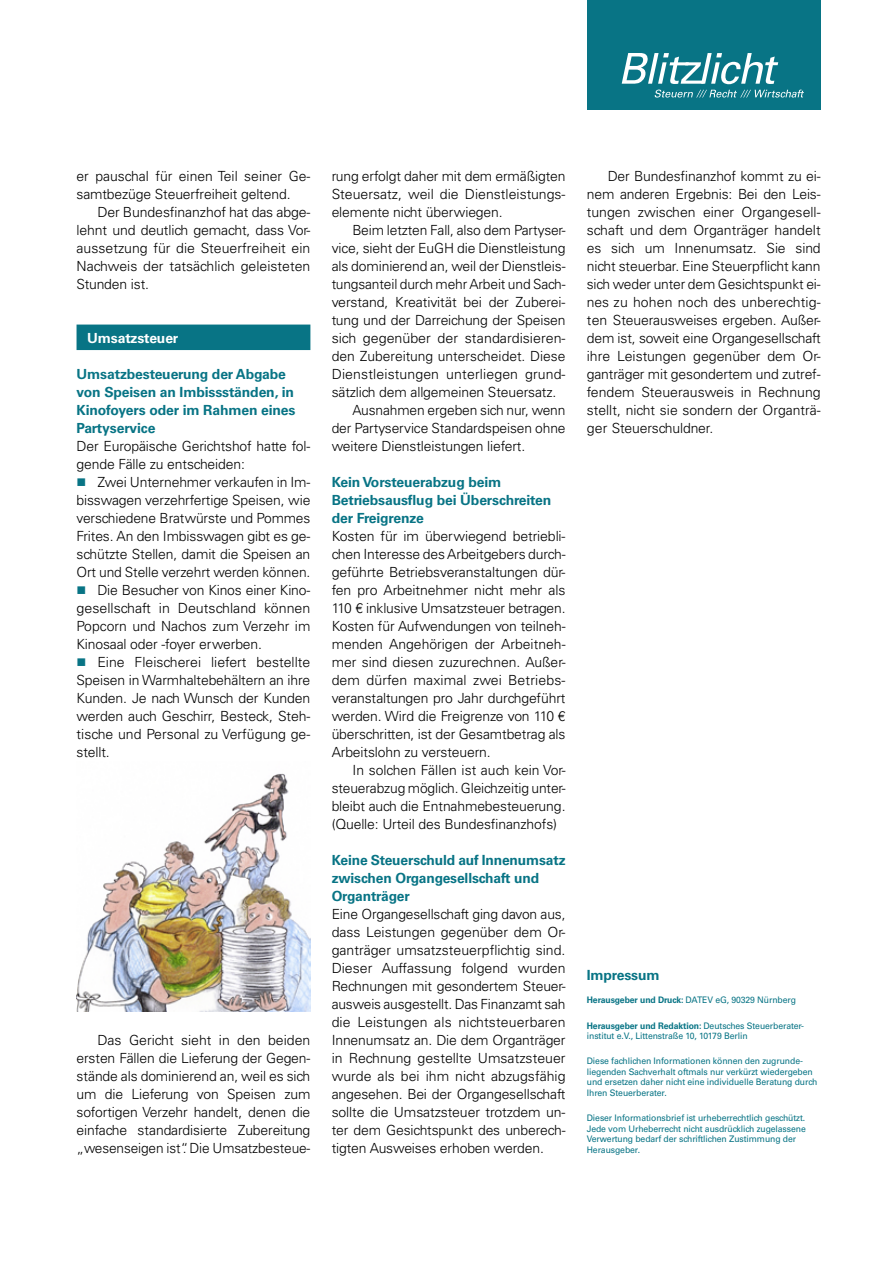
<style>
.page{position:relative;width:893px;height:1263px;background:#fff}
.page>*{position:absolute;margin:0;border:0;box-sizing:border-box;transform-origin:0 0}
.t1{font:300 13.95px/18px "Univers LT Std";letter-spacing:-.01em;color:#000;text-align:justify}
.t2{font:700 13.95px "Univers LT Std";letter-spacing:-.01em;color:#087485}
.t3{font:300 13.95px "Univers LT Std";letter-spacing:.01em;color:#000}
.t4{font:700 13.95px "Univers LT Std";letter-spacing:-.01em;color:#fff}
.t5{font:9px/10.5px "Univers LT Std";letter-spacing:-.01em;color:#087485;scale:.96 1}
.s1{font-weight:700;color:#087485}
.s2{font-weight:700}
</style>
<div class="page">
<div style="left:587px;top:0;width:234px;height:110px;background:#087485"></div>
<svg style="left:622px;top:53px;width:156px;height:31px"></svg>
<svg style="left:655px;top:90px;width:149px;height:8px"></svg>
<div style="left:77px;top:325px;width:233px;height:25px;background:#087485"></div>
<img style="left:77px;top:773px;width:234px;height:238px">
<p class="t1" style="left:77px;top:167px;width:235px">er pauschal für einen Teil seiner Ge-</p>
<p class="t1" style="left:77px;top:185px;width:216px">samtbezüge Steuerfreiheit geltend.</p>
<p class="t1" style="left:97px;top:203px;width:215px">Der Bundesfinanzhof hat das abge-</p>
<p class="t1" style="left:77px;top:221px;width:235px">lehnt und deutlich gemacht, dass Vor-</p>
<p class="t1" style="left:77px;top:239px;width:235px">aussetzung für die Steuerfreiheit ein</p>
<p class="t1" style="left:77px;top:257px;width:235px">Nachweis der tatsächlich geleisteten</p>
<p class="t1" style="left:77px;top:275px;width:74px">Stunden ist.</p>
<p class="t4" style="left:87px;top:329px;width:93px">Umsatzsteuer</p>
<p class="t2" style="left:77px;top:365px;width:211px">Umsatzbesteuerung der Abgabe</p>
<p class="t2" style="left:77px;top:383px;width:219px">von Speisen an Imbissständen, in</p>
<p class="t2" style="left:77px;top:401px;width:221px">Kinofoyers oder im Rahmen eines</p>
<p class="t2" style="left:77px;top:419px;width:81px">Partyservice</p>
<p class="t1" style="left:77px;top:437px;width:235px">Der Europäische Gerichtshof hatte fol-</p>
<p class="t1" style="left:77px;top:455px;width:170px">gende Fälle zu entscheiden:</p>
<p class="t1" style="left:97px;top:473px;width:215px">Zwei Unternehmer verkaufen in Im-</p>
<p class="t1" style="left:77px;top:491px;width:235px">bisswagen verzehrfertige Speisen, wie</p>
<p class="t1" style="left:77px;top:509px;width:235px">verschiedene Bratwürste und Pommes</p>
<p class="t1" style="left:77px;top:527px;width:235px">Frites. An den Imbisswagen gibt es ge-</p>
<p class="t1" style="left:77px;top:545px;width:235px">schützte Stellen, damit die Speisen an</p>
<p class="t1" style="left:77px;top:563px;width:235px">Ort und Stelle verzehrt werden können.</p>
<p class="t1" style="left:97px;top:581px;width:215px">Die Besucher von Kinos einer Kino-</p>
<p class="t1" style="left:77px;top:599px;width:235px">gesellschaft in Deutschland können</p>
<p class="t1" style="left:77px;top:617px;width:235px">Popcorn und Nachos zum Verzehr im</p>
<p class="t1" style="left:77px;top:635px;width:187px">Kinosaal oder -foyer erwerben.</p>
<p class="t1" style="left:97px;top:653px;width:215px">Eine Fleischerei liefert bestellte</p>
<p class="t1" style="left:77px;top:671px;width:235px">Speisen in Warmhaltebehältern an ihre</p>
<p class="t1" style="left:77px;top:689px;width:235px">Kunden. Je nach Wunsch der Kunden</p>
<p class="t1" style="left:77px;top:707px;width:235px">werden auch Geschirr, Besteck, Steh-</p>
<p class="t1" style="left:77px;top:725px;width:235px">tische und Personal zu Verfügung ge-</p>
<p class="t1" style="left:77px;top:743px;width:35px">stellt.</p>
<p class="t1" style="left:77px;top:1031px;width:235px;text-indent:21px">Das Gericht sieht in den beiden ersten Fällen die Lieferung der Gegen&shy;stände als dominierend an, weil es sich um die Lieferung von Speisen zum sofortigen Verzehr handelt, denen die einfache standardisierte Zubereitung „wesenseigen ist“. Die Umsatzbesteue-</p>
<p class="t1" style="left:332px;top:167px;width:235px">rung erfolgt daher mit dem ermäßigten</p>
<p class="t1" style="left:332px;top:185px;width:235px">Steuersatz, weil die Dienstleistungs-</p>
<p class="t1" style="left:332px;top:203px;width:173px">elemente nicht überwiegen.</p>
<p class="t1" style="left:352px;top:221px;width:215px">Beim letzten Fall, also dem Partyser-</p>
<p class="t1" style="left:332px;top:239px;width:235px">vice, sieht der EuGH die Dienstleistung</p>
<p class="t1" style="left:332px;top:257px;width:235px">als dominierend an, weil der Dienstleis-</p>
<p class="t1" style="left:332px;top:275px;width:235px">tungsanteil durch mehr Arbeit und Sach-</p>
<p class="t1" style="left:332px;top:293px;width:235px">verstand, Kreativität bei der Zuberei-</p>
<p class="t1" style="left:332px;top:311px;width:235px">tung und der Darreichung der Speisen</p>
<p class="t1" style="left:332px;top:329px;width:235px">sich gegenüber der standardisieren-</p>
<p class="t1" style="left:332px;top:347px;width:235px">den Zubereitung unterscheidet. Diese</p>
<p class="t3" style="left:332px;top:365px;width:235px">Dienstleistungen unterliegen grund-</p>
<p class="t1" style="left:332px;top:383px;width:226px">sätzlich dem allgemeinen Steuersatz.</p>
<p class="t1" style="left:352px;top:401px;width:214px">Ausnahmen ergeben sich nur, wenn</p>
<p class="t1" style="left:332px;top:419px;width:235px">der Partyservice Standardspeisen ohne</p>
<p class="t1" style="left:332px;top:437px;width:195px">weitere Dienstleistungen liefert.</p>
<p class="t2" style="left:332px;top:473px;width:171px">Kein Vorsteuerabzug beim</p>
<p class="t2" style="left:332px;top:491px;width:221px">Betriebsausflug bei Überschreiten</p>
<p class="t2" style="left:332px;top:509px;width:94px">der Freigrenze</p>
<p class="t1" style="left:332px;top:527px;width:235px">Kosten für im überwiegend betriebli-</p>
<p class="t1" style="left:332px;top:545px;width:235px">chen Interesse des Arbeitgebers durch-</p>
<p class="t1" style="left:332px;top:563px;width:235px">geführte Betriebsveranstaltungen dür-</p>
<p class="t1" style="left:332px;top:581px;width:235px">fen pro Arbeitnehmer nicht mehr als</p>
<p class="t1" style="left:332px;top:599px;width:235px">110 € inklusive Umsatzsteuer betragen.</p>
<p class="t1" style="left:332px;top:617px;width:235px">Kosten für Aufwendungen von teilneh-</p>
<p class="t1" style="left:332px;top:635px;width:235px">menden Angehörigen der Arbeitneh-</p>
<p class="t1" style="left:332px;top:653px;width:235px">mer sind diesen zuzurechnen. Außer-</p>
<p class="t3" style="left:332px;top:671px;width:235px">dem dürfen maximal zwei Betriebs-</p>
<p class="t1" style="left:332px;top:689px;width:235px">veranstaltungen pro Jahr durchgeführt</p>
<p class="t1" style="left:332px;top:707px;width:235px">werden. Wird die Freigrenze von 110 €</p>
<p class="t1" style="left:332px;top:725px;width:235px">überschritten, ist der Gesamtbetrag als</p>
<p class="t1" style="left:332px;top:743px;width:161px">Arbeitslohn zu versteuern.</p>
<p class="t1" style="left:352px;top:761px;width:215px">In solchen Fällen ist auch kein Vor-</p>
<p class="t1" style="left:332px;top:779px;width:235px">steuerabzug möglich. Gleichzeitig unter-</p>
<p class="t1" style="left:332px;top:797px;width:235px">bleibt auch die Entnahmebesteuerung.</p>
<p class="t1" style="left:332px;top:815px;width:227px">(Quelle: Urteil des Bundesfinanzhofs)</p>
<p class="t1" style="left:332px;top:851px;width:235px;text-align:left"><span class="s1">Keine Steuerschuld auf Innenumsatz zwischen Organgesellschaft und Organträger<br></span>Eine Organgesellschaft ging davon aus, dass Leistungen gegenüber dem Or&shy;ganträger umsatzsteuerpflichtig sind.<br>Dieser Auffassung folgend wurden Rechnungen mit gesondertem Steuer&shy;ausweis ausgestellt. Das Finanzamt sah die Leistungen als nichtsteuerbaren Innenumsatz an. Die dem Organträger in Rechnung gestellte Umsatzsteuer wurde als bei ihm nicht abzugsfähig angesehen. Bei der Organgesellschaft sollte die Umsatzsteuer trotzdem un&shy;ter dem Gesichtspunkt des unberech&shy;tigten Ausweises erhoben werden.</p>
<p class="t1" style="left:587px;top:167px;width:235px;text-indent:21px">Der Bundesfinanzhof kommt zu ei&shy;nem anderen Ergebnis: Bei den Leis&shy;tungen zwischen einer Organgesell&shy;schaft und dem Organträger handelt es sich um Innenumsatz. Sie sind nicht steuerbar. Eine Steuerpflicht kann sich weder unter dem Gesichtspunkt ei&shy;nes zu hohen noch des unberechtig&shy;ten Steuerausweises ergeben. Außer&shy;dem ist, soweit eine Organgesellschaft ihre Leistungen gegenüber dem Or&shy;ganträger mit gesondertem und zutref&shy;fendem Steuerausweis in Rechnung stellt, nicht sie sondern der Organträ&shy;ger Steuerschuldner.</p>
<p class="t2" style="left:587px;top:967px;width:74px">Impressum</p>
<p class="t5" style="left:587px;top:995px;width:219px"><span class="s2">Herausgeber und Druck:</span> DATEV eG, 90329 Nürnberg</p>
<p class="t5" style="left:587px;top:1020px;width:228px"><span class="s2">Herausgeber und Redaktion:</span> Deutsches Steuerberater&shy;institut e.V., Littenstraße 10, 10179 Berlin</p>
<p class="t5" style="left:587px;top:1056px;width:242px">Diese fachlichen Informationen können den zugrunde&shy;liegenden Sachverhalt oftmals nur verkürzt wiedergeben und ersetzen daher nicht eine individuelle Beratung durch Ihren Steuerberater.</p>
<p class="t5" style="left:587px;top:1113px;width:230px">Dieser Informationsbrief ist urheberrechtlich geschützt.<br>Jede vom Urheberrecht nicht ausdrücklich zugelassene Verwertung bedarf der schriftlichen Zustimmung der Herausgeber.</p>
</div>
